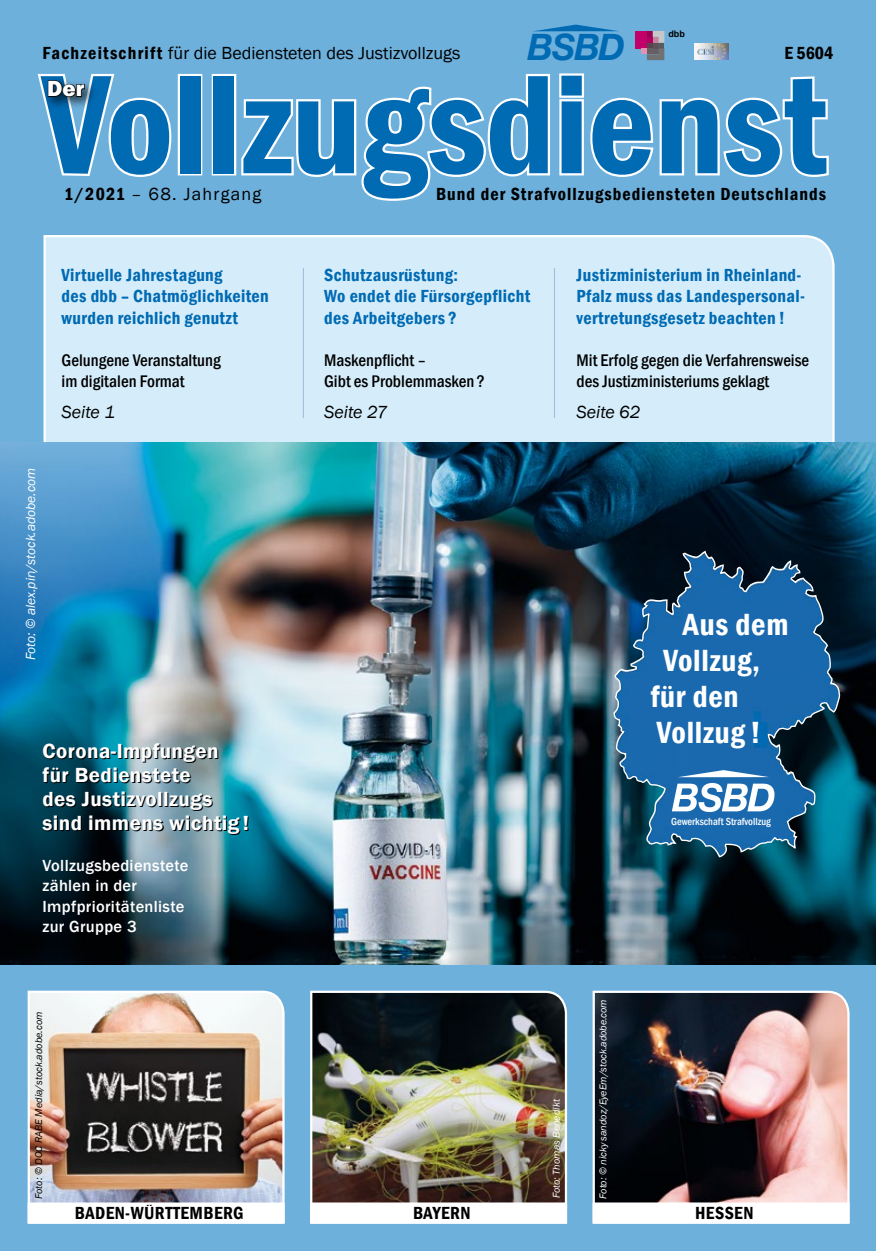
<style>
.page{position:relative;width:876px;height:1251px;background:#fff}
.page>*{position:absolute;margin:0;border:0;box-sizing:border-box;transform-origin:0 0}
.t1{font:600 condensed 145.5px "Franklin Gothic";letter-spacing:-.005em;color:#006ab3}
.t2{font:italic 700 36.6px "Helvetica Neue";color:#006ab3}
.t3{font:600 condensed 31.5px "Franklin Gothic";letter-spacing:.02em;color:#fff}
.t4{font:800 22.5px "Franklin Gothic";color:#fff}
.t5{font:600 21px/24px "Franklin Gothic";letter-spacing:.02em;color:#fff}
.t6{font:600 condensed 18px/21.6px "Franklin Gothic";letter-spacing:.02em;color:#006ab3}
.t7{font:600 condensed 18px "Franklin Gothic";letter-spacing:.06em;color:#000}
.t8{font:18px "Franklin Gothic";color:#000}
.t9{font:italic 18px "Franklin Gothic";color:#000}
.t10{font:18px "Franklin Gothic";letter-spacing:.07em;color:#000}
.t11{font:600 condensed 18px "Franklin Gothic";letter-spacing:.025em;color:#000}
.t12{font:500 condensed 17.25px/20.7px "Franklin Gothic";color:#000}
.t13{font:500 16.5px/20.2px "Franklin Gothic";letter-spacing:.02em;color:#fff}
.t14{font:italic 13.5px "Franklin Gothic";color:#fff}
.t15{font:500 condensed 10.5px "Franklin Gothic";color:#fff}
.t16{font:italic 10.2px "Franklin Gothic";letter-spacing:-.005em;color:#fff}
.t17{font:italic 10.2px "Franklin Gothic";color:#000}
.t18{font:700 9px "Arial";color:#000}
.s1{font-weight:600;font-stretch:condensed}
</style>
<div class="page">
<div style="left:0;top:0;width:876px;height:446px;background:#6db0dc"></div>
<div style="left:178px;top:74px;width:24px;height:101px;border:4px solid #fff"></div>
<div style="left:212px;top:74px;width:24px;height:101px;border:4px solid #fff"></div>
<svg style="left:241px;top:73px;width:588px;height:128px"></svg>
<svg style="left:37px;top:74px;width:135px;height:103px"></svg>
<div style="left:635px;top:31px;width:12px;height:17px;background:#c20069"></div>
<svg style="left:641px;top:31px;width:23px;height:29px"></svg>
<img style="left:694px;top:43px;width:35px;height:17px">
<div style="left:43px;top:235px;width:793px;height:208px;background:#d5edfa"></div>
<hr style="left:303px;top:268px;width:1px;height:150px;background:#a4bee0">
<hr style="left:554px;top:268px;width:1px;height:150px;background:#a4bee0">
<div style="left:0;top:446px;width:876px;height:804px;background:#6db0dc"></div>
<img style="left:0;top:443px;width:876px;height:521px">
<svg style="left:535px;top:25px;width:82px;height:6px"></svg>
<img style="left:27px;top:990px;width:258px;height:233px">
<img style="left:310px;top:990px;width:258px;height:233px">
<img style="left:592px;top:990px;width:258px;height:233px">
<div style="left:29px;top:1203px;width:254px;height:19px;background:#fff"></div>
<div style="left:28px;top:1202px;width:257px;height:21px;border:2px solid #fff"></div>
<div style="left:311px;top:1203px;width:255px;height:19px;background:#fff"></div>
<div style="left:310px;top:1202px;width:257px;height:21px;border:2px solid #fff"></div>
<div style="left:594px;top:1203px;width:254px;height:19px;background:#fff"></div>
<div style="left:593px;top:1202px;width:257px;height:21px;border:2px solid #fff"></div>
<svg style="left:613px;top:549px;width:227px;height:308px;background:#205e8e"></svg>
<img style="left:701px;top:782px;width:11px;height:17px">
<img style="left:678px;top:770px;width:91px;height:7px">
<p class="t18" style="left:668px;top:28px;width:18px">dbb</p>
<p class="t2" style="left:527px;top:25px;width:99px">BSBD</p>
<p class="t8" style="left:43px;top:42px;width:419px"><span class="s1">Fachzeitschrift</span> für die Bediensteten des Justizvollzugs</p>
<p class="t7" style="left:784px;top:41px;width:50px">E 5604</p>
<p class="t1" style="left:43px;top:27px;width:786px">Vollzugsdienst</p>
<p class="t4" style="left:47px;top:74px;width:39px">Der</p>
<p class="t10" style="left:64px;top:183px;width:199px"><span class="s1">1/2021</span> – 68. Jahrgang</p>
<p class="t7" style="left:436px;top:182px;width:392px">Bund der Strafvollzugsbediensteten Deutschlands</p>
<p class="t14" style="left:22px;top:660px;width:194px;rotate:-90deg">Foto: © alex.pin/stock.adobe.com</p>
<p class="t6" style="left:62px;top:263px;width:209px">Virtuelle Jahrestagung<br>des dbb – Chatmöglichkeiten wurden reichlich genutzt</p>
<p class="t12" style="left:62px;top:350px;width:161px">Gelungene Veranstaltung im digitalen Format</p>
<p class="t9" style="left:62px;top:400px;width:55px">Seite 1</p>
<p class="t5" style="left:43px;top:739px;width:208px">Corona-Impfungen für Bedienstete<br>des Justizvollzugs sind immens wichtig !</p>
<p class="t13" style="left:43px;top:855px;width:147px">Vollzugsbedienstete zählen in der<br>Impfprioritätenliste zur Gruppe 3</p>
<p class="t17" style="left:33px;top:1198px;width:189px;rotate:-90deg">Foto: © DOC RABE Media/stock.adobe.com</p>
<p class="t6" style="left:324px;top:263px;width:207px">Schutzausrüstung:<br>Wo endet die Fürsorgepflicht des Arbeitgebers ?</p>
<p class="t12" style="left:324px;top:350px;width:162px">Maskenpflicht –<br>Gibt es Problemmasken ?</p>
<p class="t9" style="left:324px;top:400px;width:65px">Seite 27</p>
<p class="t6" style="left:577px;top:263px;width:230px">Justizministerium in Rheinland-<br>Pfalz muss das Landespersonal&shy;vertretungsgesetz beachten !</p>
<p class="t12" style="left:577px;top:350px;width:234px">Mit Erfolg gegen die Verfahrensweise des Justizministeriums geklagt</p>
<p class="t9" style="left:577px;top:400px;width:65px">Seite 62</p>
<p class="t3" style="left:683px;top:603px;width:107px">Aus dem</p>
<p class="t3" style="left:663px;top:639px;width:98px">Vollzug,</p>
<p class="t3" style="left:650px;top:675px;width:90px">für den</p>
<p class="t3" style="left:657px;top:711px;width:106px">Vollzug !</p>
<p class="t15" style="left:671px;top:814px;width:101px">Gewerkschaft Strafvollzug</p>
<p class="t16" style="left:550px;top:1197px;width:100px;rotate:-90deg">Foto: Thomas Benedikt</p>
<p class="t16" style="left:597px;top:1198px;width:201px;rotate:-90deg">Foto: © nicky sandoz/EyeEm/stock.adobe.com</p>
<p class="t11" style="left:75px;top:1201px;width:170px">BADEN-WÜRTTEMBERG</p>
<p class="t7" style="left:413px;top:1201px;width:59px">BAYERN</p>
<p class="t7" style="left:695px;top:1201px;width:60px">HESSEN</p>
</div>
